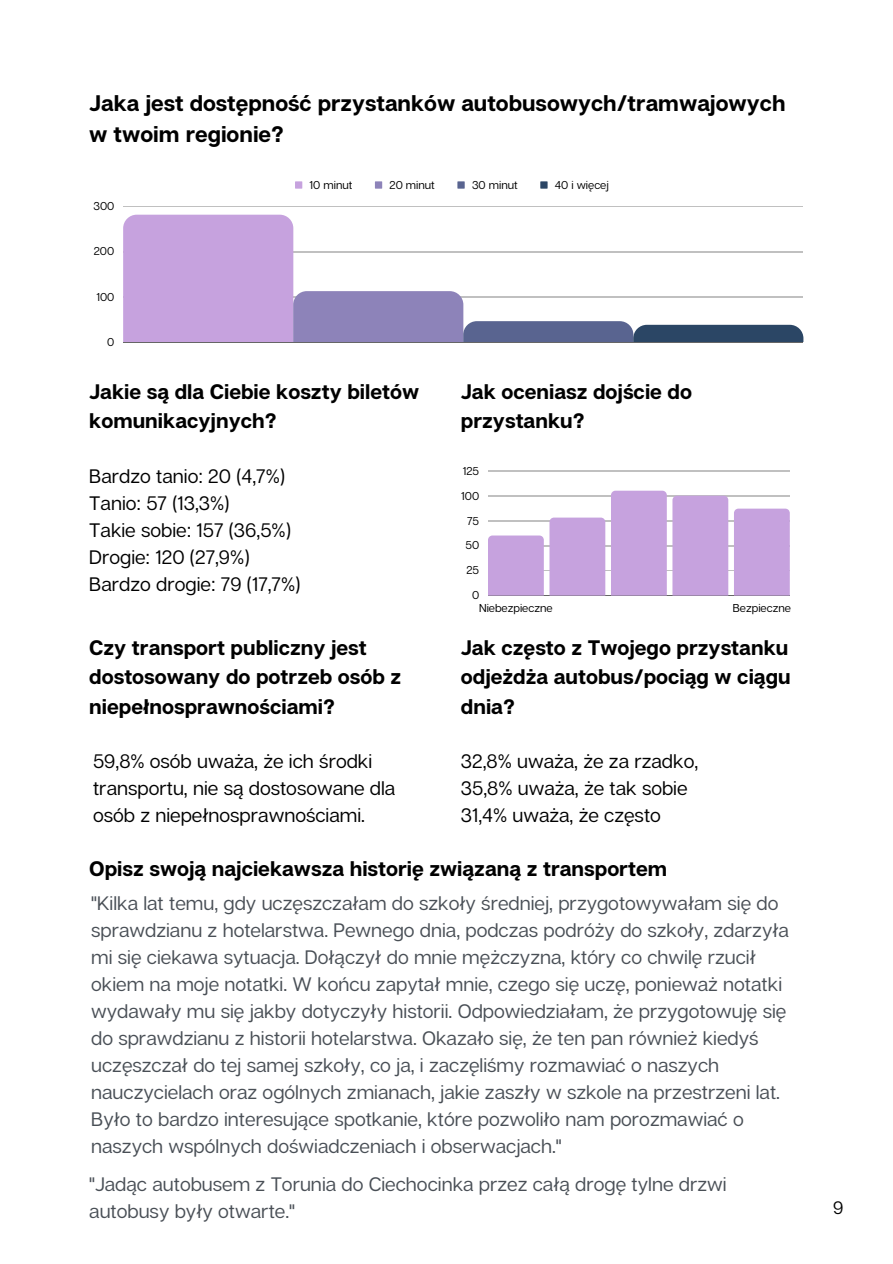
<style>
.page{position:relative;width:893px;height:1264px;background:#fff}
.page>*{position:absolute;margin:0;border:0;box-sizing:border-box;transform-origin:0 0}
.t1{font:700 22.5px/31.5px "Articulat CF";color:#000}
.t2{font:700 21px/29.2px "Articulat CF";color:#000}
.t3{font:19.5px/27px "Articulat CF";color:#494f56}
.t4{font:19.5px/27px "Articulat CF";color:#000}
.t5{font:18px "Articulat CF";color:#000}
.t6{font:11.4px "Articulat CF";color:#000}
</style>
<div class="page">
<div style="left:295px;top:181px;width:7px;height:8px;background:#c6a2de"></div>
<div style="left:375px;top:181px;width:7px;height:8px;background:#8d83b9"></div>
<div style="left:457px;top:181px;width:7px;height:8px;background:#596490"></div>
<div style="left:540px;top:181px;width:7px;height:8px;background:#2b4665"></div>
<hr style="left:123px;top:206px;width:680px;height:1px;background:#000">
<hr style="left:123px;top:342px;width:680px;height:1px;background:#000">
<svg style="left:123px;top:215px;width:680px;height:127px"></svg>
<hr style="left:488px;top:471px;width:301px;height:1px;background:#000">
<hr style="left:488px;top:495px;width:301px;height:1px;background:#000">
<hr style="left:488px;top:520px;width:301px;height:1px;background:#000">
<hr style="left:488px;top:545px;width:301px;height:1px;background:#000">
<hr style="left:488px;top:570px;width:301px;height:1px;background:#000">
<hr style="left:488px;top:595px;width:301px;height:1px;background:#000">
<div style="left:488px;top:535px;width:55px;height:60px;background:#c6a2de"></div>
<div style="left:549px;top:517px;width:56px;height:78px;background:#c6a2de"></div>
<div style="left:611px;top:490px;width:55px;height:105px;background:#c6a2de"></div>
<div style="left:672px;top:495px;width:56px;height:100px;background:#c6a2de"></div>
<svg style="left:734px;top:508px;width:55px;height:5px"></svg>
<p class="t1" style="left:89px;top:86px;width:697px">Jaka jest dostępność przystanków autobusowych/tramwajowych w twoim regionie?</p>
<p class="t6" style="left:309px;top:177px;width:44px">10 minut</p>
<p class="t6" style="left:389px;top:177px;width:47px">20 minut</p>
<p class="t6" style="left:472px;top:177px;width:47px">30 minut</p>
<p class="t6" style="left:555px;top:177px;width:55px">40 i więcej</p>
<p class="t6" style="left:93px;top:199px;width:22px">300</p>
<p class="t6" style="left:94px;top:244px;width:22px">200</p>
<p class="t6" style="left:96px;top:289px;width:19px">100</p>
<p class="t6" style="left:107px;top:335px;width:9px">0</p>
<p class="t2" style="left:89px;top:376px;width:331px">Jakie są dla Ciebie koszty biletów komunikacyjnych?</p>
<p class="t4" style="left:89px;top:461px;width:197px">Bardzo tanio: 20 (4,7%)</p>
<p class="t4" style="left:89px;top:488px;width:142px">Tanio: 57 (13,3%)</p>
<p class="t4" style="left:89px;top:515px;width:203px">Takie sobie: 157 (36,5%)</p>
<p class="t4" style="left:89px;top:542px;width:162px">Drogie: 120 (27,9%)</p>
<p class="t4" style="left:89px;top:569px;width:213px">Bardzo drogie: 79 (17,7%)</p>
<p class="t2" style="left:461px;top:376px;width:232px">Jak oceniasz dojście do przystanku?</p>
<p class="t6" style="left:463px;top:463px;width:18px">125</p>
<p class="t6" style="left:461px;top:488px;width:19px">100</p>
<p class="t6" style="left:467px;top:513px;width:14px">75</p>
<p class="t6" style="left:465px;top:538px;width:15px">50</p>
<p class="t6" style="left:466px;top:563px;width:14px">25</p>
<p class="t6" style="left:472px;top:588px;width:9px">0</p>
<p class="t6" style="left:479px;top:600px;width:75px">Niebezpieczne</p>
<p class="t6" style="left:732px;top:600px;width:60px">Bezpieczne</p>
<p class="t2" style="left:89px;top:632px;width:313px">Czy transport publiczny jest dostosowany do potrzeb osób z niepełnosprawnościami?</p>
<p class="t4" style="left:93px;top:747px;width:304px">59,8% osób uważa, że ich środki transportu, nie są dostosowane dla</p>
<p class="t4" style="left:93px;top:801px;width:273px">osób z niepełnosprawnościami.</p>
<p class="t2" style="left:461px;top:632px;width:331px;text-align:justify">Jak często z Twojego przystanku odjeżdża autobus/pociąg w ciągu dnia?</p>
<p class="t4" style="left:461px;top:747px;width:239px">32,8% uważa, że za rzadko,</p>
<p class="t4" style="left:461px;top:774px;width:228px">35,8% uważa, że tak sobie</p>
<p class="t4" style="left:461px;top:801px;width:201px">31,4% uważa, że często</p>
<p class="t2" style="left:89px;top:853px;width:579px">Opisz swoją najciekawsza historię związaną z transportem</p>
<p class="t3" style="left:91px;top:889px;width:699px">"Kilka lat temu, gdy uczęszczałam do szkoły średniej, przygotowywałam się do sprawdzianu z hotelarstwa. Pewnego dnia, podczas podróży do szkoły, zdarzyła mi się ciekawa sytuacja. Dołączył do mnie mężczyzna, który co chwilę rzucił okiem na moje notatki. W końcu zapytał mnie, czego się uczę, ponieważ notatki wydawały mu się jakby dotyczyły historii. Odpowiedziałam, że przygotowuję się do sprawdzianu z historii hotelarstwa. Okazało się, że ten pan również kiedyś uczęszczał do tej samej szkoły, co ja, i zaczęliśmy rozmawiać o naszych nauczycielach oraz ogólnych zmianach, jakie zaszły w szkole na przestrzeni lat.<br>Było to bardzo interesujące spotkanie, które pozwoliło nam porozmawiać o naszych wspólnych doświadczeniach i obserwacjach."</p>
<p class="t3" style="left:89px;top:1170px;width:639px">"Jadąc autobusem z Torunia do Ciechocinka przez całą drogę tylne drzwi autobusy były otwarte."</p>
<p class="t5" style="left:833px;top:1196px;width:12px">9</p>
</div>
